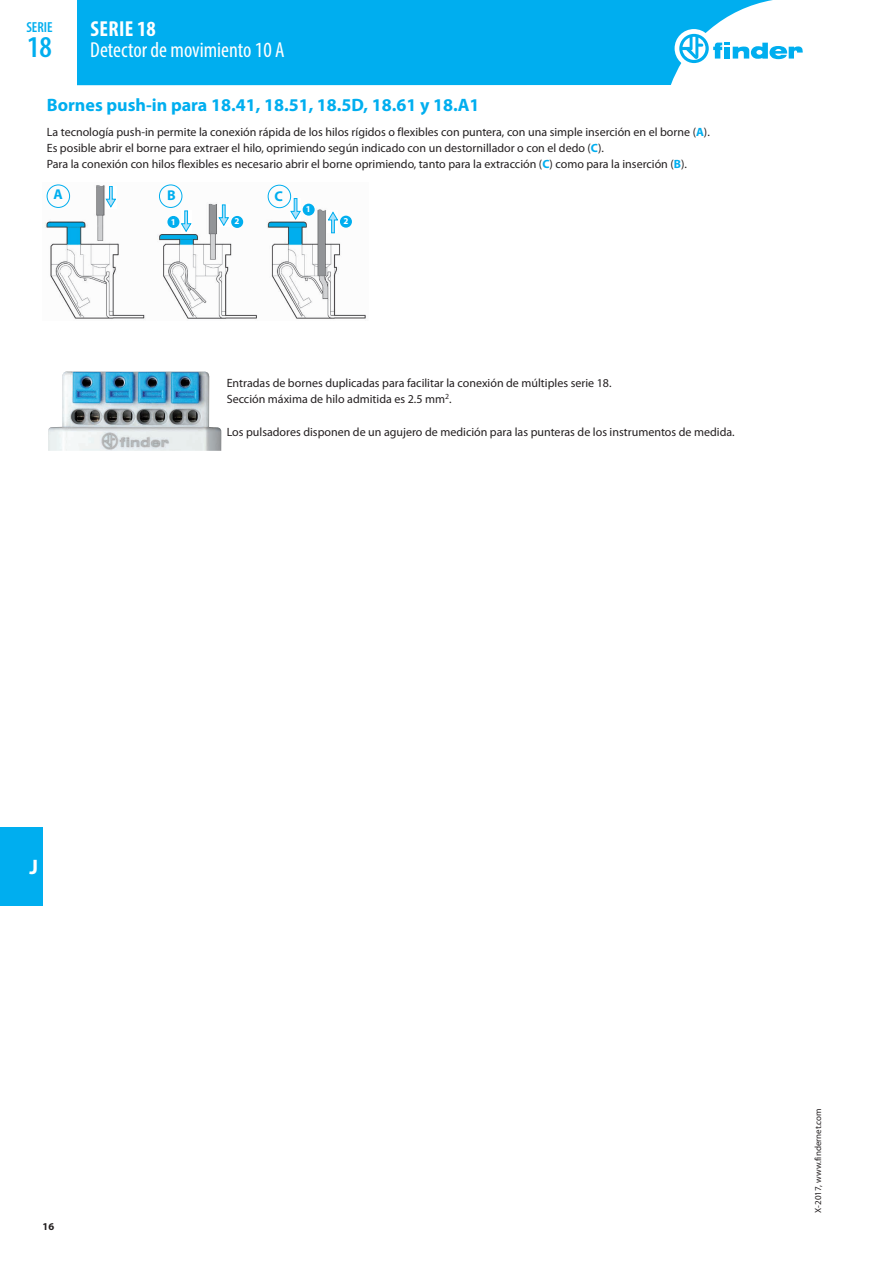
<style>
.page{position:relative;width:893px;height:1263px;background:#fff}
.page>*{position:absolute;margin:0;border:0;box-sizing:border-box;transform-origin:0 0}
.t1{font:600 condensed 30.3px "Myriad Pro";color:#00aeef}
.t2{font:condensed 21.75px "Myriad Pro";color:#fff}
.t3{font:700 condensed 21.75px "Myriad Pro";letter-spacing:.02em;color:#fff}
.t4{font:700 21px "Myriad Pro";color:#fff}
.t5{font:700 18px "Myriad Pro";color:#00aeef}
.t6{font:600 condensed 14.55px "Myriad Pro";color:#00aeef}
.t7{font:700 14.25px "Myriad Pro";color:#00aeef}
.t8{font:12px/16.2px "Myriad Pro";color:#231f20}
.t9{font:700 10.5px "Myriad Pro";color:#231f20}
.t10{font:9px "Myriad Pro";color:#231f20}
.t11{font:700 9px "Myriad Pro";color:#fff}
.s1{font-weight:700;color:#00aeef}
</style>
<div class="page">
<div style="left:0;top:827px;width:43px;height:79px;background:#00aeef"></div>
<div style="left:77px;top:0;width:696px;height:85px;background:#00aeef"></div>
<div style="left:675px;top:29px;width:38px;height:39px;background:#fff;border-radius:50%"></div>
<svg style="left:679px;top:34px;width:124px;height:29px"></svg>
<img style="left:45px;top:184px;width:321px;height:135px">
<svg style="left:106px;top:186px;width:10px;height:21px"></svg>
<div style="left:327px;top:211px;width:11px;height:22px;background:#fff"></div>
<svg style="left:328px;top:212px;width:10px;height:21px"></svg>
<div style="left:219px;top:205px;width:10px;height:22px;background:#fff"></div>
<svg style="left:219px;top:205px;width:10px;height:21px"></svg>
<div style="left:181px;top:211px;width:11px;height:22px;background:#fff"></div>
<svg style="left:181px;top:211px;width:10px;height:21px"></svg>
<div style="left:291px;top:198px;width:10px;height:23px;background:#fff"></div>
<svg style="left:291px;top:198px;width:10px;height:21px"></svg>
<div style="left:167px;top:216px;width:12px;height:12px;background:#00aeef;border-radius:50%"></div>
<div style="left:231px;top:216px;width:12px;height:12px;background:#00aeef;border-radius:50%"></div>
<div style="left:303px;top:204px;width:12px;height:12px;background:#00aeef;border-radius:50%"></div>
<div style="left:340px;top:216px;width:12px;height:12px;background:#00aeef;border-radius:50%"></div>
<div style="left:47px;top:185px;width:23px;height:23px;border:1px solid #00aeef;border-radius:50%"></div>
<div style="left:159px;top:185px;width:23px;height:23px;border:1px solid #00aeef;border-radius:50%"></div>
<div style="left:268px;top:185px;width:23px;height:23px;border:1px solid #00aeef;border-radius:50%"></div>
<img style="left:48px;top:371px;width:173px;height:80px">
<p class="t6" style="left:26px;top:19px;width:28px">SERIE</p>
<h1 class="t1" style="left:27px;top:30px;width:26px">18</h1>
<h2 class="t3" style="left:90px;top:16px;width:67px">SERIE 18</h2>
<h2 class="t2" style="left:90px;top:37px;width:196px">Detector de movimiento 10 A</h2>
<h3 class="t5" style="left:47px;top:93px;width:434px">Bornes push-in para 18.41, 18.51, 18.5D, 18.61 y 18.A1</h3>
<p class="t8" style="left:47px;top:124px;width:665px">La tecnología push-in permite la conexión rápida de los hilos rígidos o flexibles con puntera, con una simple inserción en el borne (<span class="s1">A</span>).<br>Es posible abrir el borne para extraer el hilo, oprimiendo según indicado con un destornillador o con el dedo (<span class="s1">C</span>).<br>Para la conexión con hilos flexibles es necesario abrir el borne oprimiendo, tanto para la extracción (<span class="s1">C</span>) como para la inserción (<span class="s1">B</span>).</p>
<p class="t7" style="left:54px;top:185px;width:11px">A</p>
<p class="t7" style="left:167px;top:186px;width:10px">B</p>
<p class="t7" style="left:275px;top:187px;width:10px">C</p>
<p class="t11" style="left:171px;top:216px;width:6px">1</p>
<p class="t11" style="left:234px;top:215px;width:6px">2</p>
<p class="t11" style="left:306px;top:203px;width:6px">1</p>
<p class="t11" style="left:343px;top:215px;width:6px">2</p>
<p class="t8" style="left:227px;top:375px;width:386px">Entradas de bornes duplicadas para facilitar la conexión de múltiples serie 18.<br>Sección máxima de hilo admitida es 2.5 mm<sup>2</sup>.</p>
<p class="t8" style="left:227px;top:423px;width:510px">Los pulsadores disponen de un agujero de medición para las punteras de los instrumentos de medida.</p>
<h3 class="t4" style="left:30px;top:854px;width:10px">J</h3>
<p class="t9" style="left:43px;top:1219px;width:13px">16</p>
<p class="t10" style="left:812px;top:1213px;width:106px;rotate:-90deg">X-2017, www.findernet.com</p>
</div>
